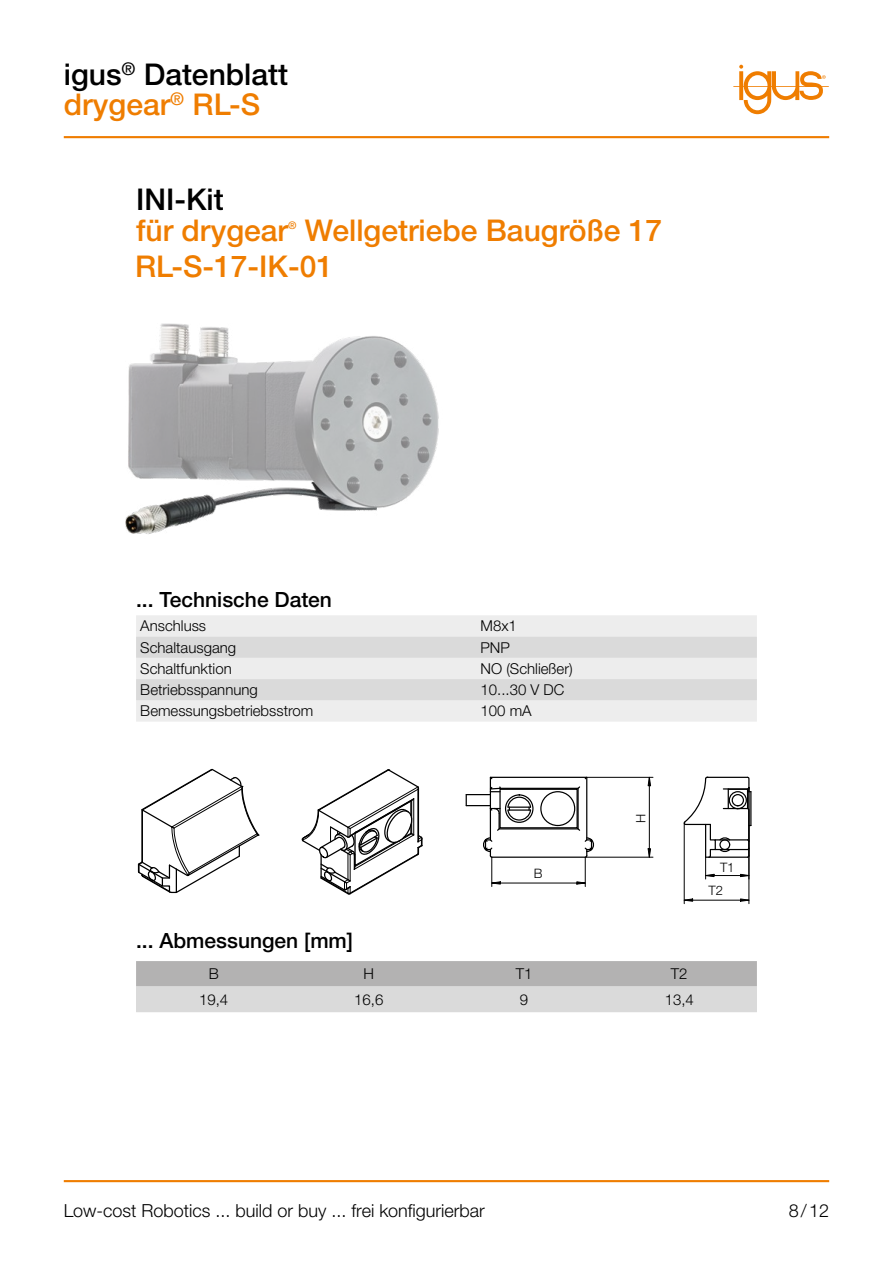
<style>
.page{position:relative;width:893px;height:1263px;background:#fff}
.page>*{position:absolute;margin:0;border:0;box-sizing:border-box;transform-origin:0 0}
.PageHead_Orange{font:500 30px "Helvetica Neue LTW1 G";color:#ef7d00}
.PageHead{font:500 30px "Helvetica Neue LTW1 G";color:#000}
.Subheadlines{font:500 21px "Helvetica Neue LTW1 G";color:#000}
.front_40_s{font:500 21px "Helvetica Neue LTW1 G";color:#000}
.Basis{font:300 18px "Helvetica Neue LTW1 G";color:#000}
.Tabellen_inhalt_10pt{font:300 15px "Helvetica Neue LTW1 G";color:#000}
.t1{font:300 13.05px "Helvetica Neue LTW1 G";color:#000}
.PageHead_Orange-2{font:500 10.5px "Helvetica Neue LTW1 G";color:#ef7d00}
</style>
<div class="page">
<hr style="left:64px;top:136px;width:765px;height:2px;background:#ef7d00">
<hr style="left:64px;top:1180px;width:765px;height:2px;background:#ef7d00">
<svg style="left:733px;top:65px;width:96px;height:49px"></svg>
<svg style="left:137px;top:768px;width:123px;height:126px"></svg>
<svg style="left:301px;top:769px;width:122px;height:126px"></svg>
<svg style="left:647px;top:848px;width:4px;height:9px"></svg>
<svg style="left:647px;top:776px;width:4px;height:10px"></svg>
<hr style="left:649px;top:786px;width:1px;height:63px;background:#000">
<hr style="left:587px;top:777px;width:66px;height:1px;background:#000">
<hr style="left:585px;top:857px;width:68px;height:1px;background:#000">
<svg style="left:683px;top:898px;width:10px;height:4px"></svg>
<svg style="left:740px;top:898px;width:9px;height:4px"></svg>
<hr style="left:693px;top:900px;width:47px;height:1px;background:#000">
<hr style="left:684px;top:823px;width:1px;height:81px;background:#000">
<hr style="left:749px;top:787px;width:1px;height:117px;background:#000">
<svg style="left:683px;top:776px;width:69px;height:103px"></svg>
<hr style="left:749px;top:787px;width:1px;height:92px;background:#000">
<svg style="left:466px;top:776px;width:128px;height:110px"></svg>
<img style="left:125px;top:323px;width:314px;height:211px">
<div style="left:136px;top:615px;width:621px;height:107px;background:#ededed"></div>
<svg style="left:136px;top:636px;width:621px;height:64px;background:#e0e0e0"></svg>
<svg style="left:136px;top:961px;width:621px;height:51px;background:#c6c6c6"></svg>
<p class="PageHead" style="left:64px;top:56px;width:226px">igus<sup>®</sup> Datenblatt</p>
<p class="PageHead_Orange" style="left:64px;top:86px;width:198px">drygear<sup>®</sup> RL-S</p>
<p class="PageHead" style="left:136px;top:181px;width:89px">INI-Kit</p>
<p class="PageHead_Orange" style="left:136px;top:212px;width:154px">für drygear</p>
<p class="PageHead_Orange-2" style="left:288px;top:219px;width:10px">®</p>
<p class="PageHead_Orange" style="left:305px;top:212px;width:359px">Wellgetriebe Baugröße 17</p>
<p class="PageHead_Orange" style="left:135px;top:249px;width:200px">RL-S-17-IK-01</p>
<p class="front_40_s" style="left:136px;top:587px;width:197px">... Technische Daten</p>
<p class="Tabellen_inhalt_10pt" style="left:140px;top:617px;width:67px">Anschluss</p>
<p class="Tabellen_inhalt_10pt" style="left:480px;top:617px;width:38px">M8x1</p>
<p class="Tabellen_inhalt_10pt" style="left:140px;top:638px;width:97px">Schaltausgang</p>
<p class="Tabellen_inhalt_10pt" style="left:480px;top:638px;width:31px">PNP</p>
<p class="Tabellen_inhalt_10pt" style="left:140px;top:659px;width:93px">Schaltfunktion</p>
<p class="Tabellen_inhalt_10pt" style="left:480px;top:659px;width:94px">NO (Schließer)</p>
<p class="Tabellen_inhalt_10pt" style="left:140px;top:680px;width:119px">Betriebsspannung</p>
<p class="Tabellen_inhalt_10pt" style="left:480px;top:680px;width:85px">10...30 V DC</p>
<p class="Tabellen_inhalt_10pt" style="left:140px;top:702px;width:175px">Bemessungsbetriebsstrom</p>
<p class="Tabellen_inhalt_10pt" style="left:480px;top:702px;width:53px">100 mA</p>
<p class="t1" style="left:633px;top:822px;width:11px;rotate:-90deg">H</p>
<p class="Subheadlines" style="left:136px;top:928px;width:219px">... Abmessungen [mm]</p>
<p class="t1" style="left:534px;top:865px;width:10px">B</p>
<p class="Tabellen_inhalt_10pt" style="left:209px;top:965px;width:12px">B</p>
<p class="Tabellen_inhalt_10pt" style="left:364px;top:965px;width:12px">H</p>
<p class="Tabellen_inhalt_10pt" style="left:516px;top:965px;width:18px">T1</p>
<p class="Tabellen_inhalt_10pt" style="left:671px;top:965px;width:18px">T2</p>
<p class="Tabellen_inhalt_10pt" style="left:199px;top:990px;width:31px">19,4</p>
<p class="Tabellen_inhalt_10pt" style="left:354px;top:990px;width:31px">16,6</p>
<p class="Tabellen_inhalt_10pt" style="left:520px;top:990px;width:10px">9</p>
<p class="Tabellen_inhalt_10pt" style="left:665px;top:990px;width:31px">13,4</p>
<p class="t1" style="left:720px;top:859px;width:16px">T1</p>
<p class="t1" style="left:708px;top:883px;width:16px">T2</p>
<p class="Basis" style="left:64px;top:1200px;width:423px">Low-cost Robotics ... build or buy ... frei konfigurierbar</p>
<p class="Basis" style="left:789px;top:1200px;width:42px">8/12</p>
</div>
